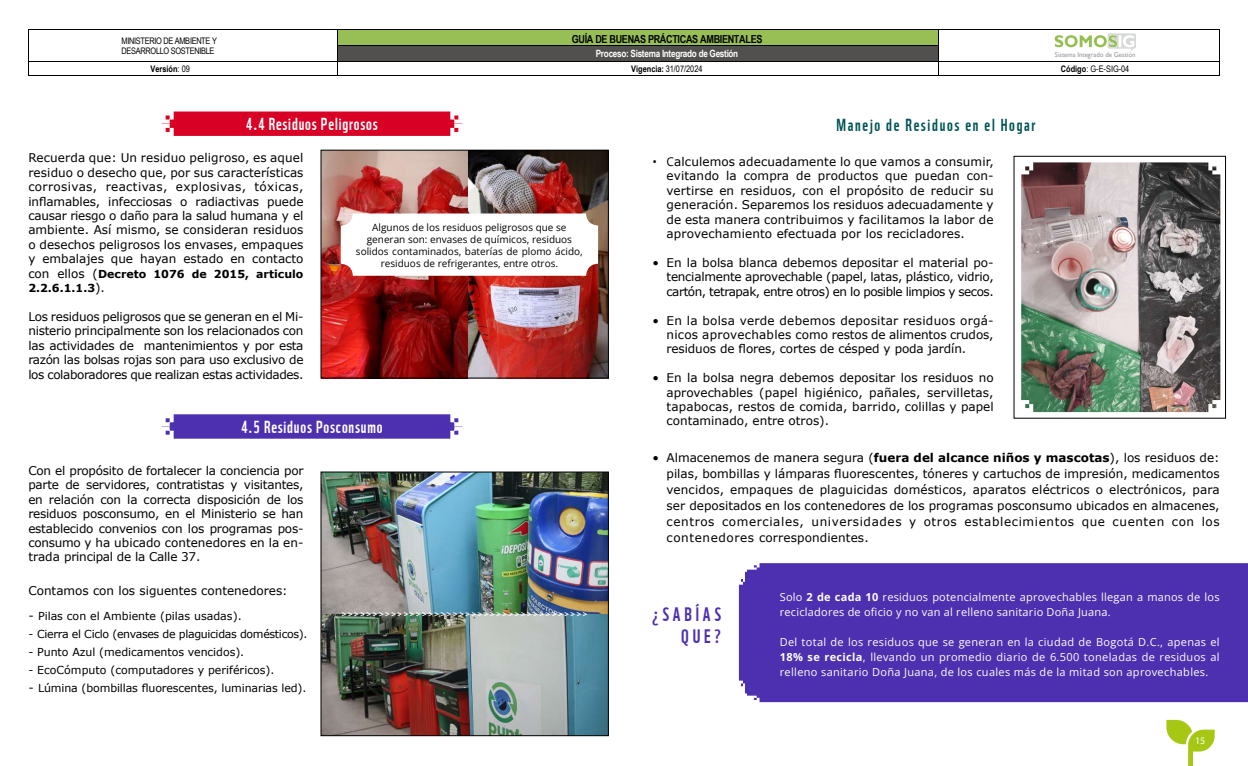
<style>
.page{position:relative;width:1248px;height:766px;background:#fff}
.page>*{position:absolute;margin:0;border:0;box-sizing:border-box;transform-origin:0 0}
.t1{font:19px/22.8px "WWF";letter-spacing:.2em;color:#4d30b0;text-align:right}
.t2{font:17px "WWF";letter-spacing:.05em;color:#fff}
.t3{font:17px "WWF";letter-spacing:.1em;color:#005454}
.t4{font:12px/14.4px "Verdana";color:#000;text-align:justify}
.t5{font:11px/15px "Open Sans";letter-spacing:.02em;color:#fff}
.t6{font:11px "Verdana";letter-spacing:-.005em;color:#000}
.t7{font:700 11px/14.4px "Verdana";color:#000}
.t8{font:11px "Verdana";letter-spacing:-.03em;color:#000}
.t9{font:700 11px "Arial Narrow";letter-spacing:-.025em;color:#000}
.t10{font:10px/12px "Open Sans";color:#000;text-align:center}
.t11{font:700 10px "Arial Narrow";letter-spacing:-.03em;color:#fff}
.t12{font:10px "Myriad Pro";color:#fff}
.t13{font:9px/10.3px "Arial Narrow";letter-spacing:-.03em;color:#000}
.t14{font:700 9px "Arial Narrow";color:#000}
.t15{font:700 8px "Open Sans";color:#fff}
.t16{font:7px "Gill Sans";color:#989898;scale:.96 1}
.s1{font-weight:400}
.s2{font-weight:700}
.s3{font-weight:400;font-size:12px}
.s4{font-family:"Open Sans"}
.s5{font-size:12px}
</style>
<div class="page">
<svg style="left:1166px;top:719px;width:48px;height:46px"></svg>
<svg style="left:162px;top:111px;width:300px;height:25px;background:#dc1437"></svg>
<svg style="left:162px;top:414px;width:300px;height:24px;background:#593eb5"></svg>
<img style="left:322px;top:152px;width:146px;height:224px">
<img style="left:468px;top:152px;width:139px;height:224px">
<div style="left:320px;top:150px;width:289px;height:228px;border:1px solid #000"></div>
<img style="left:322px;top:613px;width:285px;height:121px">
<img style="left:322px;top:473px;width:285px;height:140px">
<div style="left:320px;top:471px;width:289px;height:265px;border:1px solid #000"></div>
<div style="left:341px;top:213px;width:257px;height:63px;background:#fff;border-radius:12px"></div>
<img style="left:1021px;top:162px;width:199px;height:250px">
<div style="left:738px;top:563px;width:509px;height:139px;background:#4d30b0"></div>
<div style="left:342px;top:30px;width:591px;height:15px;background:#97bf55"></div>
<hr style="left:29px;top:29px;width:308px;height:1px;background:#000">
<hr style="left:337px;top:29px;width:601px;height:1px;background:#000">
<hr style="left:938px;top:29px;width:281px;height:1px;background:#000">
<div style="left:337px;top:46px;width:601px;height:16px;background:#51504f"></div>
<hr style="left:337px;top:45px;width:601px;height:1px;background:#000">
<hr style="left:29px;top:62px;width:308px;height:1px;background:#000">
<hr style="left:337px;top:62px;width:601px;height:1px;background:#000">
<hr style="left:938px;top:62px;width:281px;height:1px;background:#000">
<svg style="left:28px;top:29px;width:1px;height:47px"></svg>
<hr style="left:29px;top:76px;width:308px;height:1px;background:#000">
<svg style="left:337px;top:30px;width:1px;height:46px"></svg>
<hr style="left:337px;top:76px;width:601px;height:1px;background:#000">
<svg style="left:938px;top:30px;width:1px;height:46px"></svg>
<hr style="left:938px;top:76px;width:281px;height:1px;background:#000">
<svg style="left:1219px;top:29px;width:1px;height:47px"></svg>
<svg style="left:1054px;top:33px;width:81px;height:18px"></svg>
<p class="t13" style="left:122px;top:35px;width:97px">MINISTERIO DE AMBIENTE Y<br>DESARROLLO SOSTENIBLE</p>
<p class="t9" style="left:571px;top:31px;width:192px">GUÍA DE BUENAS PRÁCTICAS AMBIENTALES</p>
<p class="t11" style="left:596px;top:46px;width:144px">Proceso: Sistema Integrado de Gestión</p>
<p class="t14" style="left:150px;top:62px;width:41px">Versión<span class="s1">: 09</span></p>
<p class="t13" style="left:631px;top:63px;width:73px"><span class="s2">Vigencia:</span> 31/07/2024</p>
<h2 class="t2" style="left:246px;top:110px;width:133px">4.4 Residuos Peligrosos</h2>
<h2 class="t3" style="left:836px;top:112px;width:201px">Manejo de Residuos en el Hogar</h2>
<p class="t4" style="left:28px;top:151px;width:277px">Recuerda que: Un residuo peligroso, es aquel residuo o desecho que, por sus características corrosivas, reactivas, explosivas, tóxicas, inflamables, infecciosas o radiactivas puede causar riesgo o daño para la salud humana y el ambiente. Así mismo, se consideran residuos o desechos peligrosos los envases, empaques y embalajes que hayan estado en contacto</p>
<p class="t7" style="left:28px;top:266px;width:276px"><span class="s3">con ellos (</span>Decreto 1076 de 2015, articulo<br>2.2.6.1.1.3<span class="s3">).</span></p>
<p class="t4" style="left:28px;top:309px;width:277px">Los residuos peligrosos que se generan en el Mi&shy;nisterio principalmente son los relacionados con las actividades de mantenimientos y por esta razón las bolsas rojas son para uso exclusivo de los colaboradores que realizan estas actividades.</p>
<p class="t10" style="left:356px;top:220px;width:228px">Algunos de los residuos peligrosos que se generan son: envases de químicos, residuos solidos contaminados, baterías de plomo ácido, residuos de refrigerantes, entre otros.</p>
<h2 class="t2" style="left:241px;top:413px;width:143px">4.5 Residuos Posconsumo</h2>
<p class="t4" style="left:666px;top:154px;width:328px;text-indent:-14px"><span class="s4">• C</span>alculemos adecuadamente lo que vamos a consumir, evitando la compra de productos que puedan con&shy;vertirse en residuos, con el propósito de reducir su generación. Separemos los residuos adecuadamente y de esta manera contribuimos y facilitamos la labor de aprovechamiento efectuada por los recicladores.</p>
<p class="t4" style="left:666px;top:255px;width:328px;text-indent:-14px">• En la bolsa blanca debemos depositar el material po&shy;tencialmente aprovechable (papel, latas, plástico, vidrio, cartón, tetrapak, entre otros) en lo posible limpios y secos.</p>
<p class="t4" style="left:666px;top:313px;width:328px;text-indent:-14px">• En la bolsa verde debemos depositar residuos orgá&shy;nicos aprovechables como restos de alimentos crudos, residuos de flores, cortes de césped y poda jardín.</p>
<p class="t4" style="left:666px;top:370px;width:328px;text-indent:-14px">• En la bolsa negra debemos depositar los residuos no aprovechables (papel higiénico, pañales, servilletas, tapabocas, restos de comida, barrido, colillas y papel contaminado, entre otros).</p>
<p class="t16" style="left:1054px;top:50px;width:85px">Sistema Integrado de Gestión</p>
<p class="t13" style="left:1060px;top:63px;width:70px"><span class="s2">Código</span>: G-E-SIG-04</p>
<p class="t4" style="left:28px;top:463px;width:277px">Con el propósito de fortalecer la conciencia por parte de servidores, contratistas y visitantes, en relación con la correcta disposición de los residuos posconsumo, en el Ministerio se han establecido convenios con los programas pos&shy;consumo y ha ubicado contenedores en la en&shy;trada principal de la Calle 37.</p>
<p class="t4" style="left:28px;top:583px;width:261px">Contamos con los siguentes contenedores:</p>
<p class="t6" style="left:28px;top:608px;width:215px"><span class="s5">-</span> Pilas con el Ambiente (pilas usadas).</p>
<p class="t8" style="left:28px;top:626px;width:280px">- Cierra el Ciclo (envases de plaguicidas domésticos).</p>
<p class="t6" style="left:28px;top:644px;width:217px">- Punto Azul (medicamentos vencidos).</p>
<p class="t6" style="left:28px;top:662px;width:248px">- EcoCómputo (computadores y periféricos).</p>
<p class="t6" style="left:28px;top:680px;width:279px"><span class="s5">-</span> Lúmina (bombillas fluorescentes, luminarias led).</p>
<p class="t15" style="left:342px;top:608px;width:247px">&gt;&gt;&gt;&gt;&gt;&gt;&gt;&gt;&gt;&gt;&gt;&gt;&gt;&gt;&gt;&gt;&gt;&gt;&gt;&gt;&gt;&gt;&gt;&gt;&gt;&gt;&gt;&gt;&gt;&gt;&gt;&gt;&gt;&gt;&gt;&gt;&gt;&gt;&gt;&gt;</p>
<p class="t4" style="left:666px;top:449px;width:554px;line-height:16px;text-indent:-14px">• Almacenemos de manera segura (<span class="s2">fuera del alcance niños y mascotas</span>), los residuos de: pilas, bombillas y lámparas fluorescentes, tóneres y cartuchos de impresión, medicamentos vencidos, empaques de plaguicidas domésticos, aparatos eléctricos o electrónicos, para ser depositados en los contenedores de los programas posconsumo ubicados en almacenes, centros comerciales, universidades y otros establecimientos que cuenten con los contenedores correspondientes.</p>
<h1 class="t1" style="left:652px;top:600px;width:70px">¿SABÍAS<br>QUE?</h1>
<p class="t5" style="left:779px;top:589px;width:441px">Solo <span class="s2">2 de cada 10</span> residuos potencialmente aprovechables llegan a manos de los recicladores de oficio y no van al relleno sanitario Doña Juana.</p>
<p class="t5" style="left:779px;top:634px;width:441px;text-align:justify">Del total de los residuos que se generan en la ciudad de Bogotá D.C., apenas el <span class="s2">18% se recicla</span>, llevando un promedio diario de 6.500 toneladas de residuos al relleno sanitario Doña Juana, de los cuales más de la mitad son aprovechables.</p>
<p class="t12" style="left:1194px;top:734px;width:12px">15</p>
</div>
